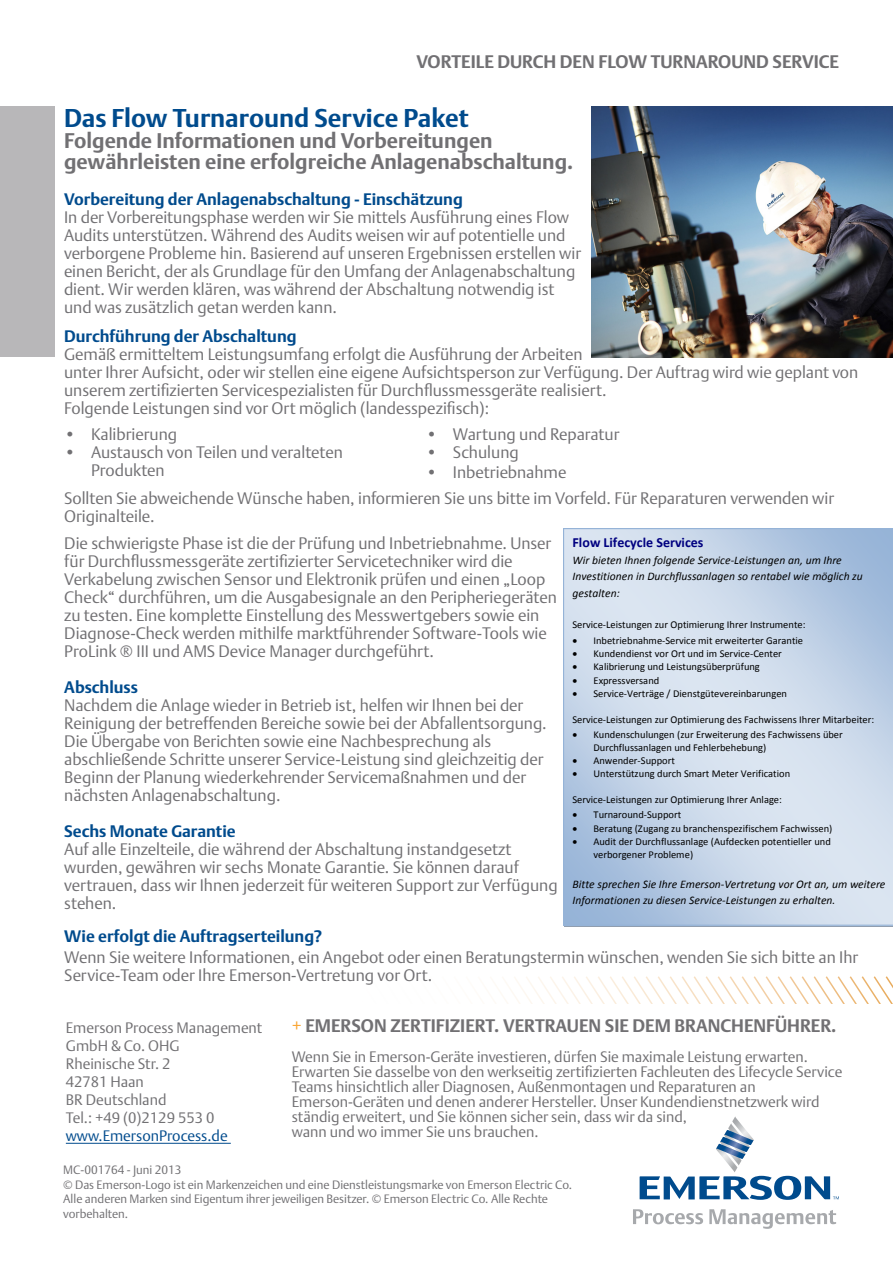
<style>
.page{position:relative;width:893px;height:1263px;background:#fff}
.page>*{position:absolute;margin:0;border:0;box-sizing:border-box;transform-origin:0 0}
.t1{font:700 25.5px "DTL Argo T";color:#004b8d}
.t2{font:700 21px/21px "DTL Argo T";color:#717073}
.t3{font:700 18px "DTL Argo T";color:#717073}
.t4{font:16.5px/18px "DTL Argo T Light";color:#717073}
.t5{font:700 16.5px "DTL Argo T";color:#004b8d}
.t6{font:15px/15px "DTL Argo T Light";color:#717073}
.t7{font:15px "DTL Argo T Light";color:#004b8d}
.t8{font:700 13.95px "Calibri";color:#000080}
.t9{font:12px/14.4px "DTL Argo T Light";color:#717073}
.t10{font:italic 11.55px/16.4px "Calibri";letter-spacing:.005em;color:#000}
.t11{font:10.5px/12.9px "Calibri";color:#000}
.s1{font-family:"DTL Argo T Light";font-weight:400;color:#faa634}
</style>
<div class="page">
<div style="left:1px;top:106px;width:54px;height:251px;background:#b8b7b9"></div>
<svg style="left:640px;top:1116px;width:199px;height:84px"></svg>
<svg style="left:633px;top:1209px;width:70px;height:15px"></svg>
<svg style="left:709px;top:1209px;width:127px;height:20px"></svg>
<svg style="left:500px;top:976px;width:393px;height:28px"></svg>
<img style="left:591px;top:106px;width:302px;height:251px">
<hr style="left:66px;top:1143px;width:165px;height:1px;background:#004b8d">
<svg style="left:563px;top:528px;width:330px;height:398px;background:#c7d6e9"></svg>
<p class="t3" style="left:416px;top:51px;width:424px">VORTEILE DURCH DEN FLOW TURNAROUND SERVICE</p>
<h1 class="t1" style="left:64px;top:103px;width:406px">Das Flow Turnaround Service Paket</h1>
<p class="t2" style="left:64px;top:130px;width:511px">Folgende Informationen und Vorbereitungen gewährleisten eine erfolgreiche Anlagenabschaltung.</p>
<p class="t5" style="left:64px;top:189px;width:400px">Vorbereitung der Anlagenabschaltung - Einschätzung</p>
<p class="t4" style="left:64px;top:208px;width:519px">In der Vorbereitungsphase werden wir Sie mittels Ausführung eines Flow Audits unterstützen. Während des Audits weisen wir auf potentielle und verborgene Probleme hin. Basierend auf unseren Ergebnissen erstellen wir einen Bericht, der als Grundlage für den Umfang der Anlagenabschaltung dient. Wir werden klären, was während der Abschaltung notwendig ist und was zusätzlich getan werden kann.</p>
<p class="t5" style="left:64px;top:327px;width:234px">Durchführung der Abschaltung</p>
<p class="t4" style="left:64px;top:345px;width:796px">Gemäß ermitteltem Leistungsumfang erfolgt die Ausführung der Arbeiten<br>unter Ihrer Aufsicht, oder wir stellen eine eigene Aufsichtsperson zur Verfügung. Der Auftrag wird wie geplant von unserem zertifizierten Servicespezialisten für Durchflussmessgeräte realisiert.<br>Folgende Leistungen sind vor Ort möglich (landesspezifisch):</p>
<p class="t4" style="left:64px;top:425px;width:115px">• Kalibrierung</p>
<p class="t4" style="left:91px;top:443px;width:253px;text-indent:-27px">• Austausch von Teilen und veralteten<br>Produkten</p>
<p class="t4" style="left:426px;top:425px;width:195px">• Wartung und Reparatur</p>
<p class="t4" style="left:426px;top:443px;width:94px">• Schulung</p>
<p class="t4" style="left:426px;top:463px;width:142px">• Inbetriebnahme</p>
<p class="t4" style="left:64px;top:489px;width:772px">Sollten Sie abweichende Wünsche haben, informieren Sie uns bitte im Vorfeld. Für Reparaturen verwenden wir<br>Originalteile.</p>
<p class="t4" style="left:64px;top:534px;width:494px">Die schwierigste Phase ist die der Prüfung und Inbetriebnahme. Unser für Durchflussmessgeräte zertifizierter Servicetechniker wird die Verkabelung zwischen Sensor und Elektronik prüfen und einen „Loop Check“ durchführen, um die Ausgabesignale an den Peripheriegeräten zu testen. Eine komplette Einstellung des Messwertgebers sowie ein Diagnose-Check werden mithilfe marktführender Software-Tools wie ProLink ® III und AMS Device Manager durchgeführt.</p>
<p class="t5" style="left:64px;top:677px;width:75px">Abschluss</p>
<p class="t4" style="left:64px;top:696px;width:484px">Nachdem die Anlage wieder in Betrieb ist, helfen wir Ihnen bei der Reinigung der betreffenden Bereiche sowie bei der Abfallentsorgung.<br>Die Übergabe von Berichten sowie eine Nachbesprechung als abschließende Schritte unserer Service-Leistung sind gleichzeitig der Beginn der Planung wiederkehrender Servicemaßnahmen und der nächsten Anlagenabschaltung.</p>
<p class="t5" style="left:64px;top:821px;width:173px">Sechs Monate Garantie</p>
<p class="t4" style="left:64px;top:840px;width:495px">Auf alle Einzelteile, die während der Abschaltung instandgesetzt wurden, gewähren wir sechs Monate Garantie. Sie können darauf vertrauen, dass wir Ihnen jederzeit für weiteren Support zur Verfügung stehen.</p>
<p class="t5" style="left:64px;top:926px;width:259px">Wie erfolgt die Auftragserteilung?</p>
<p class="t8" style="left:572px;top:533px;width:133px">Flow Lifecycle Services</p>
<p class="t10" style="left:572px;top:551px;width:292px">Wir bieten Ihnen folgende Service-Leistungen an, um Ihre<br>Investitionen in Durchflussanlagen so rentabel wie möglich zu gestalten:</p>
<p class="t11" style="left:572px;top:618px;width:234px">Service-Leistungen zur Optimierung Ihrer Instrumente:</p>
<p class="t11" style="left:572px;top:633px;width:232px">• Inbetriebnahme-Service mit erweiterter Garantie</p>
<p class="t11" style="left:572px;top:646px;width:211px">• Kundendienst vor Ort und im Service-Center</p>
<p class="t11" style="left:572px;top:660px;width:189px">• Kalibrierung und Leistungsüberprüfung</p>
<p class="t11" style="left:572px;top:673px;width:88px">• Expressversand</p>
<p class="t11" style="left:572px;top:687px;width:216px">• Service-Verträge / Dienstgütevereinbarungen</p>
<p class="t11" style="left:572px;top:712px;width:303px">Service-Leistungen zur Optimierung des Fachwissens Ihrer Mitarbeiter:</p>
<p class="t11" style="left:593px;top:727px;width:251px;text-indent:-21px">• Kundenschulungen (zur Erweiterung des Fachwissens über<br>Durchflussanlagen und Fehlerbehebung)</p>
<p class="t11" style="left:572px;top:753px;width:104px">• Anwender-Support</p>
<p class="t11" style="left:572px;top:767px;width:219px">• Unterstützung durch Smart Meter Verification</p>
<p class="t11" style="left:572px;top:792px;width:211px">Service-Leistungen zur Optimierung Ihrer Anlage:</p>
<p class="t11" style="left:572px;top:808px;width:110px">• Turnaround-Support</p>
<p class="t11" style="left:572px;top:821px;width:261px">• Beratung (Zugang zu branchenspezifischem Fachwissen)</p>
<p class="t11" style="left:593px;top:834px;width:239px;text-indent:-21px">• Audit der Durchflussanlage (Aufdecken potentieller und verborgener Probleme)</p>
<p class="t10" style="left:572px;top:875px;width:314px">Bitte sprechen Sie Ihre Emerson-Vertretung vor Ort an, um weitere<br>Informationen zu diesen Service-Leistungen zu erhalten.</p>
<p class="t4" style="left:64px;top:948px;width:795px">Wenn Sie weitere Informationen, ein Angebot oder einen Beratungstermin wünschen, wenden Sie sich bitte an Ihr<br>Service-Team oder Ihre Emerson-Vertretung vor Ort.</p>
<p class="t3" style="left:292px;top:1015px;width:546px"><span class="s1">+</span> EMERSON ZERTIFIZIERT. VERTRAUEN SIE DEM BRANCHENFÜHRER.</p>
<p class="t6" style="left:292px;top:1049px;width:552px">Wenn Sie in Emerson-Geräte investieren, dürfen Sie maximale Leistung erwarten.<br>Erwarten Sie dasselbe von den werkseitig zertifizierten Fachleuten des Lifecycle Service Teams hinsichtlich aller Diagnosen, Außenmontagen und Reparaturen an Emerson-Geräten und denen anderer Hersteller. Unser Kundendienstnetzwerk wird ständig erweitert, und Sie können sicher sein, dass wir da sind,<br>wann und wo immer Sie uns brauchen.</p>
<p class="t9" style="left:63px;top:1163px;width:510px">MC-001764 - Juni 2013<br>© Das Emerson-Logo ist ein Markenzeichen und eine Dienstleistungsmarke von Emerson Electric Co.<br>Alle anderen Marken sind Eigentum ihrer jeweiligen Besitzer. © Emerson Electric Co. Alle Rechte vorbehalten.</p>
<p class="t6" style="left:66px;top:1019px;width:198px;line-height:18px">Emerson Process Management<br>GmbH &amp; Co. OHG<br>Rheinische Str. 2<br>42781 Haan<br>BR Deutschland<br>Tel.: +49 (0)2129 553 0</p>
<p class="t7" style="left:66px;top:1127px;width:163px">www.EmersonProcess.de</p>
</div>
